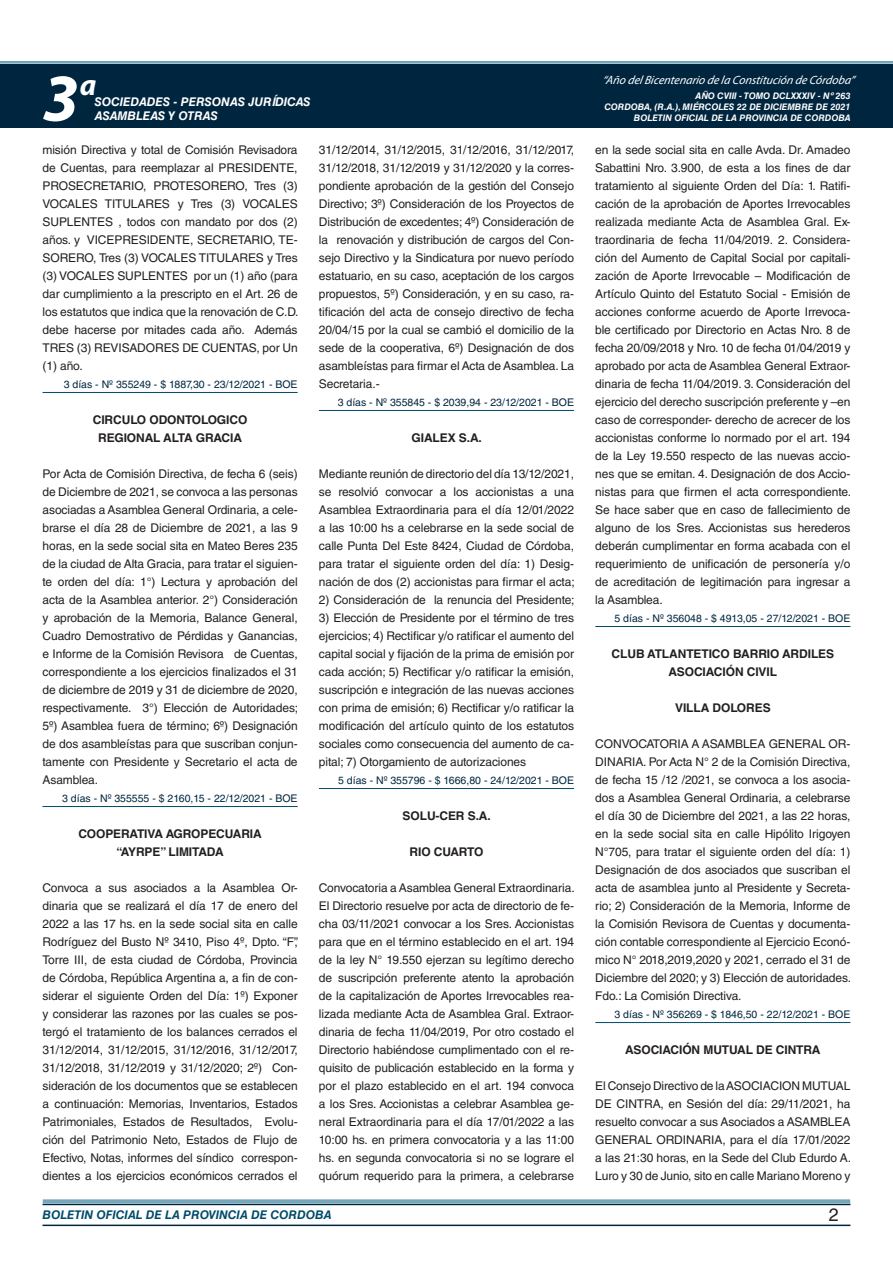
<style>
.page{position:relative;width:893px;height:1263px;background:#fff}
.page>*{position:absolute;margin:0;border:0;box-sizing:border-box;transform-origin:0 0}
.t1{font:italic 700 67.5px "Myriad Pro";color:#fff}
.t2{font:italic 700 30px "Myriad Pro";color:#fff}
.t3{font:18px "Helvetica LT Std";color:#231f20}
.t4{font:12px/18px "Helvetica LT Std";letter-spacing:-.01em;color:#231f20;text-align:justify}
.t5{font:700 12px/18px "Helvetica LT Std";letter-spacing:-.01em;color:#231f20;text-align:center}
.t6{font:italic 12px "Myriad Pro";color:#fff}
.t7{font:italic 700 12px "Helvetica LT Std";color:#fff}
.t8{font:italic 700 12px "Helvetica LT Std";color:#004b6c}
.t9{font:10.5px "Helvetica LT Std";color:#00263f}
.t10{font:italic 700 9px/10.8px "Helvetica LT Std";color:#fff;text-align:right}
</style>
<div class="page">
<div style="left:0;top:61px;width:893px;height:6px;background:#fff;opacity:.75"></div>
<div style="left:0;top:64px;width:893px;height:64px;background:#00263f"></div>
<hr style="left:43px;top:1224px;width:807px;height:2px;background:#00263f">
<div style="left:42px;top:1198px;width:809px;height:8px;background:#fff;opacity:.75"></div>
<hr style="left:43px;top:392px;width:255px;height:1px;background:#004b6c">
<hr style="left:43px;top:806px;width:255px;height:1px;background:#004b6c">
<hr style="left:319px;top:410px;width:255px;height:1px;background:#004b6c">
<hr style="left:319px;top:788px;width:255px;height:1px;background:#004b6c">
<hr style="left:595px;top:626px;width:255px;height:1px;background:#004b6c">
<hr style="left:595px;top:1022px;width:255px;height:1px;background:#004b6c">
<h1 class="t1" style="left:43px;top:54px;width:38px">3</h1>
<h2 class="t2" style="left:80px;top:66px;width:18px">a</h2>
<p class="t7" style="left:95px;top:94px;width:217px">SOCIEDADES - PERSONAS JURÍDICAS</p>
<p class="t7" style="left:95px;top:109px;width:125px">ASAMBLEAS Y OTRAS</p>
<p class="t6" style="left:603px;top:72px;width:254px">“Año delBicentenario de la Constitución de Córdoba”</p>
<p class="t10" style="left:604px;top:91px;width:248px">AÑO CVIII - TOMO DCLXXXIV - Nº 263<br>CORDOBA, (R.A.), MIÉRCOLES 22 DE DICIEMBRE DE 2021<br>BOLETIN OFICIAL DE LA PROVINCIA DE CORDOBA</p>
<p class="t4" style="left:43px;top:141px;width:257px">misión Directiva y total de Comisión Revisadora de Cuentas, para reemplazar al PRESIDENTE, PROSECRETARIO, PROTESORERO, Tres (3)<br>VOCALES TITULARES y Tres (3) VOCALES SUPLENTES , todos con mandato por dos (2) años. y VICEPRESIDENTE, SECRETARIO, TE-SORERO, Tres (3) VOCALES TITULARES y Tres (3) VOCALES SUPLENTES por un (1) año (para dar cumplimiento a la prescripto en el Art. 26 de los estatutos que indica que la renovación de C.D. debe hacerse por mitades cada año. Además TRES (3) REVISADORES DE CUENTAS, por Un (1) año.</p>
<p class="t9" style="left:64px;top:378px;width:235px">3 días - Nº 355249 - $ 1887,30 - 23/12/2021 - BOE</p>
<p class="t5" style="left:93px;top:410px;width:156px">CIRCULO ODONTOLOGICO<br>REGIONAL ALTA GRACIA</p>
<p class="t4" style="left:43px;top:465px;width:257px">Por Acta de Comisión Directiva, de fecha 6 (seis) de Diciembre de 2021, se convoca a las personas asociadas a Asamblea General Ordinaria, a cele&shy;brarse el día 28 de Diciembre de 2021, a las 9 horas, en la sede social sita en Mateo Beres 235 de la ciudad de Alta Gracia, para tratar el siguien&shy;te orden del día: 1°) Lectura y aprobación del acta de la Asamblea anterior. 2°) Consideración y aprobación de la Memoria, Balance General, Cuadro Demostrativo de Pérdidas y Ganancias, e Informe de la Comisión Revisora de Cuentas, correspondiente a los ejercicios finalizados el 31 de diciembre de 2019 y 31 de diciembre de 2020, respectivamente. 3°) Elección de Autoridades; 5º) Asamblea fuera de término; 6º) Designación de dos asambleístas para que suscriban conjun&shy;tamente con Presidente y Secretario el acta de Asamblea.</p>
<p class="t9" style="left:62px;top:792px;width:237px">3 días - Nº 355555 - $ 2160,15 - 22/12/2021 - BOE</p>
<p class="t5" style="left:78px;top:824px;width:185px">COOPERATIVA AGROPECUARIA “AYRPE” LIMITADA</p>
<p class="t4" style="left:43px;top:879px;width:257px">Convoca a sus asociados a la Asamblea Or&shy;dinaria que se realizará el día 17 de enero del 2022 a las 17 hs. en la sede social sita en calle Rodríguez del Busto Nº 3410, Piso 4º, Dpto. “F”, Torre III, de esta ciudad de Córdoba, Provincia de Córdoba, República Argentina a, a fin de con&shy;siderar el siguiente Orden del Día: 1º) Exponer y considerar las razones por las cuales se pos&shy;tergó el tratamiento de los balances cerrados el 31/12/2014, 31/12/2015, 31/12/2016, 31/12/2017, 31/12/2018, 31/12/2019 y 31/12/2020; 2º) Con&shy;sideración de los documentos que se establecen a continuación: Memorias, Inventarios, Estados Patrimoniales, Estados de Resultados, Evolu&shy;ción del Patrimonio Neto, Estados de Flujo de Efectivo, Notas, informes del síndico correspon&shy;dientes a los ejercicios económicos cerrados el</p>
<p class="t4" style="left:319px;top:141px;width:257px">31/12/2014, 31/12/2015, 31/12/2016, 31/12/2017, 31/12/2018, 31/12/2019 y 31/12/2020 y la corres&shy;pondiente aprobación de la gestión del Consejo Directivo; 3º) Consideración de los Proyectos de Distribución de excedentes; 4º) Consideración de la renovación y distribución de cargos del Con&shy;sejo Directivo y la Sindicatura por nuevo período estatuario, en su caso, aceptación de los cargos propuestos, 5º) Consideración, y en su caso, ra&shy;tificación del acta de consejo directivo de fecha 20/04/15 por la cual se cambió el domicilio de la sede de la cooperativa, 6º) Designación de dos asambleístas para firmar el Acta de Asamblea. La Secretaria.-</p>
<p class="t9" style="left:338px;top:396px;width:238px">3 días - Nº 355845 - $ 2039,94 - 23/12/2021 - BOE</p>
<p class="t5" style="left:412px;top:428px;width:72px">GIALEX S.A.</p>
<p class="t4" style="left:319px;top:465px;width:257px">Mediante reunión de directorio del día 13/12/2021, se resolvió convocar a los accionistas a una Asamblea Extraordinaria para el día 12/01/2022 a las 10:00 hs a celebrarse en la sede social de calle Punta Del Este 8424, Ciudad de Córdoba, para tratar el siguiente orden del día: 1) Desig&shy;nación de dos (2) accionistas para firmar el acta;</p>
<p class="t4" style="left:319px;top:591px;width:257px">2) Consideración de la renuncia del Presidente;</p>
<p class="t4" style="left:319px;top:609px;width:257px">3) Elección de Presidente por el término de tres ejercicios; 4) Rectificar y/o ratificar el aumento del capital social y fijación de la prima de emisión por cada acción; 5) Rectificar y/o ratificar la emisión, suscripción e integración de las nuevas acciones con prima de emisión; 6) Rectificar y/o ratificar la modificación del artículo quinto de los estatutos sociales como consecuencia del aumento de ca&shy;pital; 7) Otorgamiento de autorizaciones</p>
<p class="t9" style="left:338px;top:774px;width:237px">5 días - Nº 355796 - $ 1666,80 - 24/12/2021 - BOE</p>
<p class="t5" style="left:403px;top:806px;width:90px">SOLU-CER S.A.</p>
<p class="t5" style="left:410px;top:842px;width:75px">RIO CUARTO</p>
<p class="t4" style="left:319px;top:879px;width:257px">Convocatoria a Asamblea General Extraordinaria.<br>El Directorio resuelve por acta de directorio de fe&shy;cha 03/11/2021 convocar a los Sres. Accionistas para que en el término establecido en el art. 194 de la ley N° 19.550 ejerzan su legítimo derecho de suscripción preferente atento la aprobación de la capitalización de Aportes Irrevocables rea&shy;lizada mediante Acta de Asamblea Gral. Extraor&shy;dinaria de fecha 11/04/2019, Por otro costado el Directorio habiéndose cumplimentado con el re&shy;quisito de publicación establecido en la forma y por el plazo establecido en el art. 194 convoca a los Sres. Accionistas a celebrar Asamblea ge&shy;neral Extraordinaria para el día 17/01/2022 a las 10:00 hs. en primera convocatoria y a las 11:00 hs. en segunda convocatoria si no se lograre el quórum requerido para la primera, a celebrarse</p>
<p class="t4" style="left:595px;top:141px;width:257px">en la sede social sita en calle Avda. Dr. Amadeo Sabattini Nro. 3.900, de esta a los fines de dar tratamiento al siguiente Orden del Día: 1. Ratifi&shy;cación de la aprobación de Aportes Irrevocables realizada mediante Acta de Asamblea Gral. Ex&shy;traordinaria de fecha 11/04/2019. 2. Considera&shy;ción del Aumento de Capital Social por capitali&shy;zación de Aporte Irrevocable – Modificación de Artículo Quinto del Estatuto Social - Emisión de acciones conforme acuerdo de Aporte Irrevoca&shy;ble certificado por Directorio en Actas Nro. 8 de fecha 20/09/2018 y Nro. 10 de fecha 01/04/2019 y aprobado por acta de Asamblea General Extraor&shy;dinaria de fecha 11/04/2019. 3. Consideración del ejercicio del derecho suscripción preferente y –en caso de corresponder- derecho de acrecer de los accionistas conforme lo normado por el art. 194 de la Ley 19.550 respecto de las nuevas accio&shy;nes que se emitan. 4. Designación de dos Accio&shy;nistas para que firmen el acta correspondiente.<br>Se hace saber que en caso de fallecimiento de alguno de los Sres. Accionistas sus herederos deberán cumplimentar en forma acabada con el requerimiento de unificación de personería y/o de acreditación de legitimación para ingresar a la Asamblea.</p>
<p class="t9" style="left:615px;top:612px;width:237px">5 días - Nº 356048 - $ 4913,05 - 27/12/2021 - BOE</p>
<p class="t5" style="left:612px;top:644px;width:224px">CLUB ATLANTETICO BARRIO ARDILES<br>ASOCIACIÓN CIVIL</p>
<p class="t5" style="left:675px;top:698px;width:97px">VILLA DOLORES</p>
<p class="t4" style="left:595px;top:735px;width:257px">CONVOCATORIA A ASAMBLEA GENERAL OR-DINARIA. Por Acta N° 2 de la Comisión Directiva, de fecha 15 /12 /2021, se convoca a los asocia&shy;dos a Asamblea General Ordinaria, a celebrarse el día 30 de Diciembre del 2021, a las 22 horas, en la sede social sita en calle Hipólito Irigoyen N°705, para tratar el siguiente orden del día: 1)<br>Designación de dos asociados que suscriban el acta de asamblea junto al Presidente y Secreta&shy;rio; 2) Consideración de la Memoria, Informe de la Comisión Revisora de Cuentas y documenta&shy;ción contable correspondiente al Ejercicio Econó&shy;mico N° 2018,2019,2020 y 2021, cerrado el 31 de Diciembre del 2020; y 3) Elección de autoridades.<br>Fdo.: La Comisión Directiva.</p>
<p class="t9" style="left:615px;top:1008px;width:237px">3 días - Nº 356269 - $ 1846,50 - 22/12/2021 - BOE</p>
<p class="t5" style="left:625px;top:1040px;width:197px">ASOCIACIÓN MUTUAL DE CINTRA</p>
<p class="t4" style="left:595px;top:1077px;width:257px">El Consejo Directivo de la ASOCIACION MUTUAL DE CINTRA, en Sesión del día: 29/11/2021, ha resuelto convocar a sus Asociados a ASAMBLEA GENERAL ORDINARIA, para el día 17/01/2022 a las 21:30 horas, en la Sede del Club Edurdo A.<br>Luro y 30 de Junio, sito en calle Mariano Moreno y</p>
<p class="t8" style="left:43px;top:1208px;width:290px">BOLETIN OFICIAL DE LA PROVINCIA DE CORDOBA</p>
<h3 class="t3" style="left:829px;top:1204px;width:12px">2</h3>
</div>
